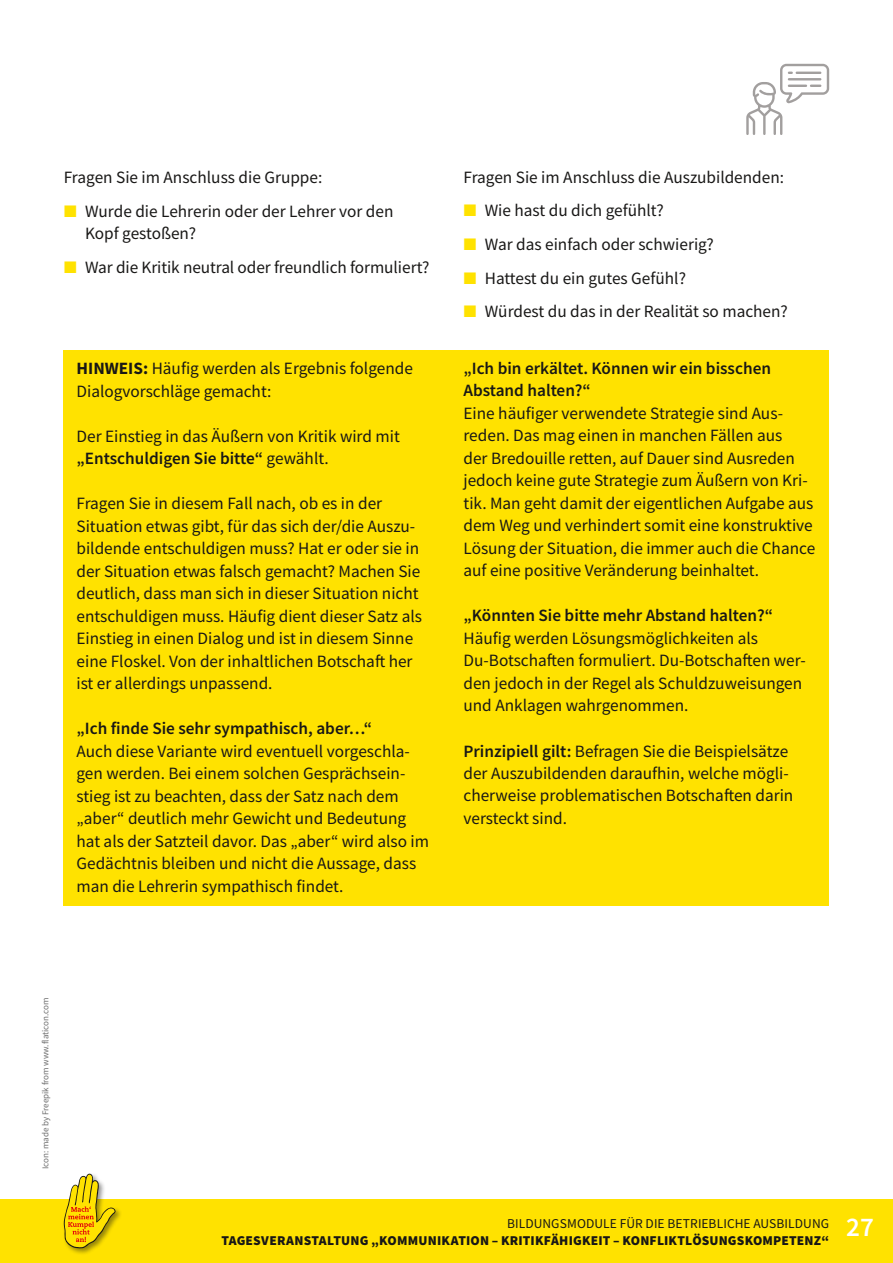
<style>
.page{position:relative;width:893px;height:1263px;background:#fff}
.page>*{position:absolute;margin:0;border:0;box-sizing:border-box;transform-origin:0 0}
.t1{font:600 27px "Source Sans Pro";color:#fff}
.t2{font:17.25px/22.5px "Source Sans Pro";color:#181716}
.t3{font:600 17.25px/22.5px "Source Sans Pro";color:#181716}
.t4{font:900 13.5px "Source Sans Pro";letter-spacing:.015em;color:#181716}
.t5{font:13.5px "Source Sans Pro";letter-spacing:.005em;color:#181716}
.t6{font:9px "Source Sans Pro";color:#6e6e6e}
.s1{font-weight:700}
.s2{font-weight:600}
</style>
<div class="page">
<div style="left:0;top:1199px;width:893px;height:64px;background:#ffe200"></div>
<div style="left:62px;top:1172px;width:61px;height:84px;background:#181716;opacity:.45"></div>
<svg style="left:64px;top:1174px;width:52px;height:74px"></svg>
<svg style="left:746px;top:64px;width:83px;height:71px"></svg>
<div style="left:64px;top:350px;width:765px;height:555px;background:#ffe200"></div>
<p class="t2" style="left:85px;top:160px;width:310px;line-height:33.6px;text-indent:-21px">Fragen Sie im Anschluss die Gruppe:<br>Wurde die Lehrerin oder der Lehrer vor den</p>
<p class="t2" style="left:85px;top:216px;width:346px;line-height:33.6px">Kopf gestoßen?<br>War die Kritik neutral oder freundlich formuliert?</p>
<p class="t2" style="left:77px;top:357px;width:338px"><span class="s1">HINWEIS:</span> Häufig werden als Ergebnis folgende<br>Dialogvorschläge gemacht:</p>
<p class="t2" style="left:77px;top:424px;width:325px">Der Einstieg in das Äußern von Kritik wird mit <span class="s2">„Entschuldigen Sie bitte“</span> gewählt.</p>
<p class="t2" style="left:77px;top:492px;width:347px">Fragen Sie in diesem Fall nach, ob es in der Situation etwas gibt, für das sich der/die Auszu&shy;bildende entschuldigen muss? Hat er oder sie in der Situation etwas falsch gemacht? Machen Sie deutlich, dass man sich in dieser Situation nicht entschuldigen muss. Häufig dient dieser Satz als Einstieg in einen Dialog und ist in diesem Sinne eine Floskel. Von der inhaltlichen Botschaft her ist er allerdings unpassend.</p>
<p class="t3" style="left:77px;top:717px;width:297px">„Ich finde Sie sehr sympathisch, aber…“</p>
<p class="t2" style="left:77px;top:739px;width:354px">Auch diese Variante wird eventuell vorgeschla&shy;gen werden. Bei einem solchen Gesprächsein&shy;stieg ist zu beachten, dass der Satz nach dem „aber“ deutlich mehr Gewicht und Bedeutung hat als der Satzteil davor. Das „aber“ wird also im Gedächtnis bleiben und nicht die Aussage, dass man die Lehrerin sympathisch findet.</p>
<p class="t2" style="left:485px;top:160px;width:305px;line-height:33.6px;text-indent:-21px">Fragen Sie im Anschluss die Auszubildenden:<br>Wie hast du dich gefühlt?<br>War das einfach oder schwierig?<br>Hattest du ein gutes Gefühl?<br>Würdest du das in der Realität so machen?</p>
<p class="t3" style="left:463px;top:357px;width:309px">„Ich bin erkältet. Können wir ein bisschen<br>Abstand halten?“</p>
<p class="t2" style="left:463px;top:402px;width:353px">Eine häufiger verwendete Strategie sind Aus&shy;reden. Das mag einen in manchen Fällen aus<br>der Bredouille retten, auf Dauer sind Ausreden jedoch keine gute Strategie zum Äußern von Kri&shy;tik. Man geht damit der eigentlichen Aufgabe aus dem Weg und verhindert somit eine konstruktive Lösung der Situation, die immer auch die Chance auf eine positive Veränderung beinhaltet.</p>
<p class="t3" style="left:463px;top:604px;width:311px">„Könnten Sie bitte mehr Abstand halten?“</p>
<p class="t2" style="left:463px;top:627px;width:344px">Häufig werden Lösungsmöglichkeiten als Du-Botschaften formuliert. Du-Botschaften wer&shy;den jedoch in der Regel als Schuldzuweisungen und Anklagen wahrgenommen.</p>
<p class="t2" style="left:463px;top:739px;width:331px"><span class="s2">Prinzipiell gilt:</span> Befragen Sie die Beispielsätze der Auszubildenden daraufhin, welche mögli&shy;cherweise problematischen Botschaften darin versteckt sind.</p>
<p class="t6" style="left:40px;top:1169px;width:173px;rotate:-90deg">Icon: made by Freepik from www.flaticon.com</p>
<p class="t5" style="left:507px;top:1215px;width:324px">Bi ldungsmodule für di e betri ebliche Ausbi ldung</p>
<p class="t4" style="left:221px;top:1231px;width:609px">TAGESVERANSTALTUNG „KOMMUNIKATION – KRITIKFÄHIGKEIT – KONFLIKTLÖSUNGSKOMPETENZ“</p>
<h1 class="t1" style="left:846px;top:1210px;width:29px">27</h1>
</div>
